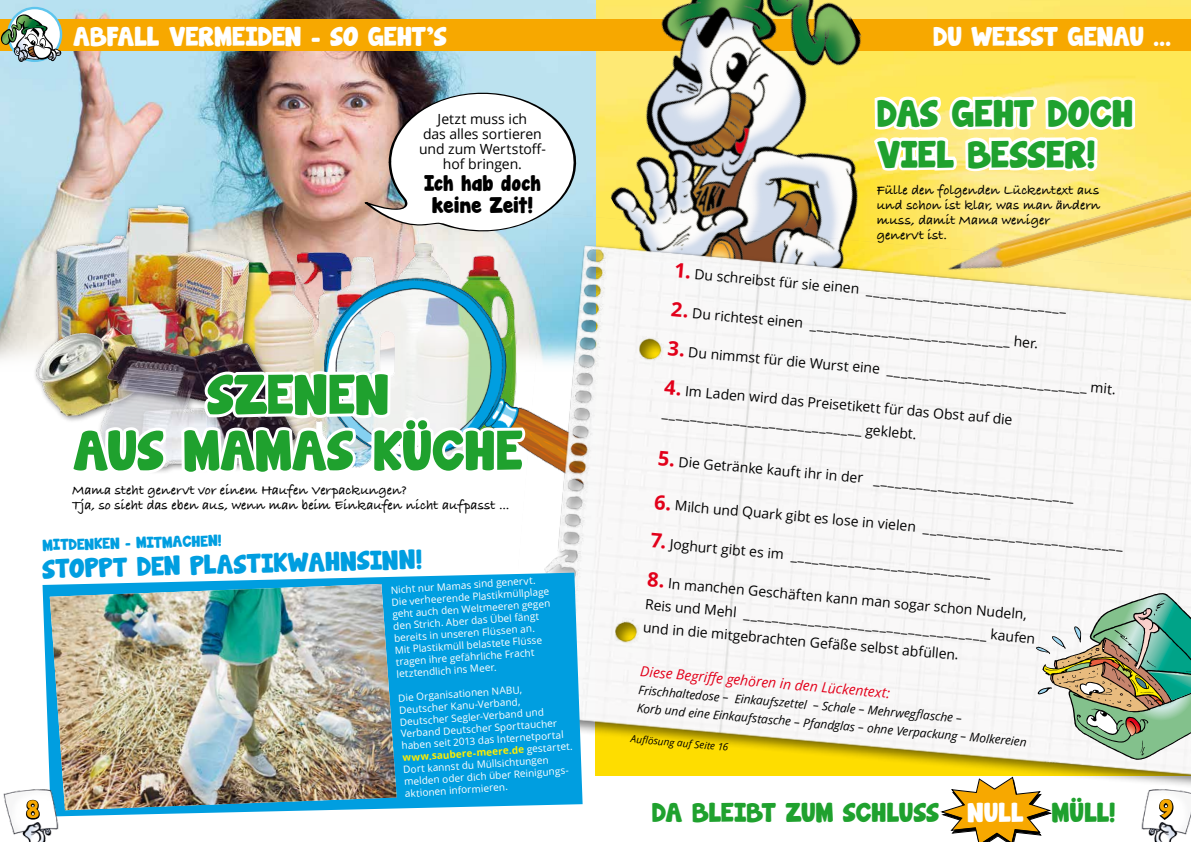
<style>
.page{position:relative;width:1191px;height:842px;background:#fff}
.page>*{position:absolute;margin:0;border:0;box-sizing:border-box;transform-origin:0 0}
.t1{font:50px/56px "Janda Manatee Solid";color:#1fa12e;text-align:center}
.t2{font:34px/40.8px "Janda Manatee Solid";letter-spacing:-.005em;color:#1fa12e}
.t3{font:30px "Brady Bunch Remastered";color:#f7a800}
.t4{font:24px "Janda Manatee Solid";color:#fff}
.t5{font:24px "Janda Manatee Solid";color:#1fa12e}
.t6{font:24px "Janda Manatee Solid";color:#009ee0}
.t7{font:20px/22px "Janda Manatee Solid";color:#000;text-align:center}
.t8{font:14px/15px "Open Sans";letter-spacing:-.005em;color:#000}
.t9{font:700 14px/15px "Bradley Hand ITCTT";letter-spacing:.005em;color:#000}
.t10{font:italic 14px "Open Sans";color:#e2001a}
.t11{font:14px "Janda Manatee Solid";color:#009ee0}
.t12{font:italic 12px/18px "Open Sans";color:#000}
.t13{font:10px/12px "Open Sans";color:#fff}
.t14{font:italic 10px "Open Sans";color:#000}
.s1{font-weight:700;font-size:20px;color:#e2001a}
.s2{font-weight:700;color:#ffed00}
.s3{color:#fff}
</style>
<div class="page">
<img style="left:1014px;top:0;width:177px;height:170px">
<img style="left:0;top:0;width:539px;height:360px">
<div style="left:0;top:20px;width:1191px;height:31px;background:#f7a800"></div>
<img style="left:539px;top:0;width:475px;height:212px">
<img style="left:11px;top:194px;width:56px;height:166px">
<img style="left:19px;top:324px;width:48px;height:96px">
<img style="left:544px;top:212px;width:647px;height:593px">
<svg style="left:8px;top:8px;width:53px;height:53px"></svg>
<div style="left:7px;top:7px;width:55px;height:55px;border:2px solid #5ec5ed;border-radius:50%"></div>
<svg style="left:0;top:14px;width:61px;height:52px"></svg>
<img style="left:67px;top:79px;width:520px;height:400px">
<svg style="left:939px;top:776px;width:114px;height:66px"></svg>
<svg style="left:870px;top:91px;width:268px;height:89px"></svg>
<svg style="left:43px;top:573px;width:539px;height:243px;fill:#009ee0"></svg>
<img style="left:50px;top:584px;width:346px;height:226px">
<img style="left:1134px;top:783px;width:57px;height:59px">
<svg style="left:1157px;top:798px;width:18px;height:23px"></svg>
<img style="left:3px;top:783px;width:62px;height:59px">
<svg style="left:25px;top:783px;width:16px;height:38px"></svg>
<svg style="left:1036px;top:592px;width:155px;height:168px"></svg>
<img style="left:920px;top:170px;width:271px;height:143px">
<h3 class="t4" style="left:73px;top:19px;width:375px">ABFALL VERMEIDEN - SO GEHT’S</h3>
<h3 class="t4" style="left:933px;top:19px;width:239px">DU WEISST GENAU ...</h3>
<p class="t8" style="left:419px;top:111px;width:128px;text-align:center">Jetzt muss ich<br>das alles sortieren und zum Wertstoff&shy;hof bringen.</p>
<h3 class="t7" style="left:424px;top:173px;width:118px">ICH HAB DOCH<br>KEINE ZEIT!</h3>
<h2 class="t2" style="left:876px;top:95px;width:254px">DAS GEHT DOCH<br>VIEL BESSER!</h2>
<p class="t9" style="left:876px;top:182px;width:225px">Fülle den folgenden Lückentext aus und schon ist klar, was man ändern muss, damit Mama weniger genervt ist.</p>
<p class="t8" style="left:675px;top:265px;width:395px;rotate:5deg"><span class="s1">1.</span> Du schreibst für sie einen ____________________________</p>
<p class="t8" style="left:671px;top:303px;width:370px;rotate:5deg"><span class="s1">2.</span> Du richtest einen ____________________________ her.</p>
<p class="t8" style="left:668px;top:342px;width:451px;rotate:5deg"><span class="s1">3.</span> Du nimmst für die Wurst eine ____________________________ mit.</p>
<h1 class="t1" style="left:72px;top:369px;width:452px">SZENEN<br>AUS MAMAS KÜCHE</h1>
<p class="t8" style="left:665px;top:377px;width:351px;line-height:23px;rotate:5deg"><span class="s1">4.</span> Im Laden wird das Preisetikett für das Obst auf die ____________________________ geklebt.</p>
<p class="t8" style="left:658px;top:452px;width:419px;rotate:5deg"><span class="s1">5.</span> Die Getränke kauft ihr in der ____________________________</p>
<p class="t9" style="left:72px;top:482px;width:439px">Mama steht genervt vor einem Haufen Verpackungen?<br>Tja, so sieht das eben aus, wenn man beim Einkaufen nicht aufpasst ...</p>
<p class="t8" style="left:655px;top:496px;width:472px;rotate:5deg"><span class="s1">6.</span> Milch und Quark gibt es lose in vielen ____________________________</p>
<p class="t8" style="left:651px;top:535px;width:343px;rotate:5deg"><span class="s1">7.</span> Joghurt gibt es im ____________________________</p>
<p class="t11" style="left:42px;top:536px;width:180px;rotate:-2deg">MITDENKEN – MITMA CHEN!</p>
<h3 class="t6" style="left:42px;top:550px;width:381px;rotate:-1deg">STOPPT DEN PLA STIKWAH NSINN!</h3>
<p class="t8" style="left:648px;top:569px;width:393px;line-height:23px;rotate:5deg"><span class="s1">8.</span> In manchen Geschäften kann man sogar schon Nudeln,<br>Reis und Mehl __________________________________ kaufen und in die mitgebrachten Gefäße selbst abfüllen.</p>
<p class="t10" style="left:641px;top:661px;width:252px;rotate:5deg">Diese Begriff e gehören in den Lückentext:</p>
<p class="t13" style="left:390px;top:584px;width:160px;rotate:-4deg">Nicht nur Mamas sind genervt.<br>Die verheerende Plastikmüllplage geht auch den Weltmeeren gegen den Strich. Aber das Übel fängt bereits in unseren Flüssen an.<br>Mit Plastikmüll belastete Flüsse tragen ihre gefährliche Fracht letztendlich ins Meer.</p>
<p class="t13" style="left:398px;top:692px;width:172px;rotate:-4deg">Die Organisationen NABU,<br>Deutscher Kanu-Verband,<br>Deutscher Segler-Verband und<br>Verband Deutscher Sporttaucher haben seit 2013 das Internetportal <span class="s2">www.saubere-meere.de</span> gestartet.<br>Dort kannst du Müllsichtungen melden oder dich über Reinigungs&shy;aktionen informieren.</p>
<p class="t12" style="left:639px;top:680px;width:392px;rotate:5deg">Frischhaltedose – Einkaufszettel – Schale – Mehrwegfl asche –<br>Korb und eine Einkaufstasche – Pfandglas – ohne Verpackung – Molkereien</p>
<p class="t14" style="left:631px;top:732px;width:99px;rotate:5deg">Aufl ösung auf Seite 16</p>
<h3 class="t5" style="left:651px;top:796px;width:465px">DA BLEIBT ZUM SCHLUSS <span class="s3">NULL</span> MÜLL!</h3>
<h3 class="t3" style="left:27px;top:794px;width:14px">8</h3>
<h3 class="t3" style="left:1160px;top:794px;width:14px">9</h3>
</div>
